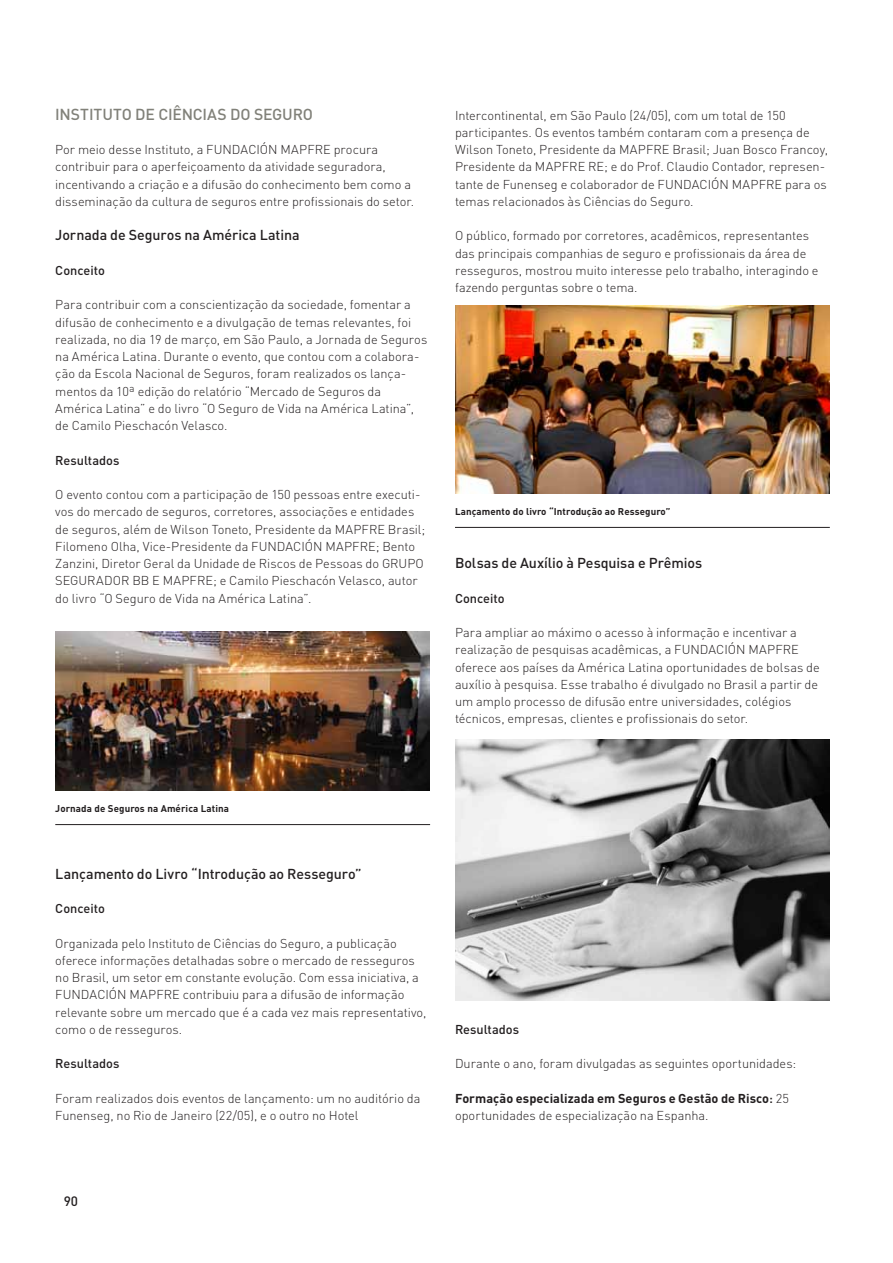
<style>
.page{position:relative;width:893px;height:1263px;background:#fff}
.page>*{position:absolute;margin:0;border:0;box-sizing:border-box;transform-origin:0 0}
.t1{font:500 15.75px "DIN";letter-spacing:-.01em;color:#818179}
.t2{font:500 14.25px "DIN";letter-spacing:-.005em;color:#231f20}
.t3{font:500 13.5px "DIN";color:#231f20}
.t4{font:300 12.75px/17.2px "DIN";color:#231f20}
.t5{font:700 12.75px/17.2px "DIN";color:#231f20}
.t6{font:500 12.75px "DIN";color:#231f20}
.t7{font:700 9.75px "DIN";letter-spacing:.01em;color:#231f20}
.s1{font-weight:500}
.s2{font-weight:300}
</style>
<div class="page">
<img style="left:455px;top:740px;width:374px;height:260px">
<img style="left:55px;top:631px;width:374px;height:160px">
<hr style="left:55px;top:824px;width:375px;height:1px;background:#231f20">
<img style="left:455px;top:306px;width:374px;height:188px">
<hr style="left:455px;top:527px;width:375px;height:1px;background:#231f20">
<p class="t1" style="left:55px;top:104px;width:259px">INSTITUTO DE CIÊNCIAS DO SEGURO</p>
<p class="t4" style="left:55px;top:141px;width:360px">Por meio desse Instituto, a FUNDACIÓN MAPFRE procura contribuir para o aperfeiçoamento da atividade seguradora, incentivando a criação e a difusão do conhecimento bem como a disseminação da cultura de seguros entre profissionais do setor.</p>
<p class="t2" style="left:55px;top:226px;width:246px">Jornada de Seguros na América Latina</p>
<p class="t6" style="left:55px;top:262px;width:51px">Conceito</p>
<p class="t4" style="left:55px;top:296px;width:374px">Para contribuir com a conscientização da sociedade, fomentar a difusão de conhecimento e a divulgação de temas relevantes, foi realizada, no dia 19 de março, em São Paulo, a Jornada de Seguros na América Latina. Durante o evento, que contou com a colabora&shy;ção da Escola Nacional de Seguros, foram realizados os lança&shy;mentos da 10ª edição do relatório “Mercado de Seguros da América Latina” e do livro “O Seguro de Vida na América Latina”, de Camilo Pieschacón Velasco.</p>
<p class="t6" style="left:55px;top:452px;width:66px">Resultados</p>
<p class="t4" style="left:55px;top:486px;width:372px">O evento contou com a participação de 150 pessoas entre executi&shy;vos do mercado de seguros, corretores, associações e entidades de seguros, além de Wilson Toneto, Presidente da MAPFRE Brasil; Filomeno Olha, Vice-Presidente da FUNDACIÓN MAPFRE; Bento Zanzini, Diretor Geral da Unidade de Riscos de Pessoas do GRUPO SEGURADOR BB E MAPFRE; e Camilo Pieschacón Velasco, autor do livro “O Seguro de Vida na América Latina”.</p>
<p class="t4" style="left:455px;top:106px;width:374px">Intercontinental, em São Paulo (24/05), com um total de 150 participantes. Os eventos também contaram com a presença de Wilson Toneto, Presidente da MAPFRE Brasil; Juan Bosco Francoy, Presidente da MAPFRE RE; e do Prof. Claudio Contador, represen&shy;tante de Funenseg e colaborador de FUNDACIÓN MAPFRE para os temas relacionados às Ciências do Seguro.</p>
<p class="t4" style="left:455px;top:227px;width:365px">O público, formado por corretores, acadêmicos, representantes das principais companhias de seguro e profissionais da área de resseguros, mostrou muito interesse pelo trabalho, interagindo e fazendo perguntas sobre o tema.</p>
<p class="t7" style="left:455px;top:505px;width:217px">Lançamento do livro “Introdução ao Resseguro”</p>
<p class="t2" style="left:455px;top:554px;width:249px">Bolsas de Auxílio à Pesquisa e Prêmios</p>
<p class="t6" style="left:455px;top:590px;width:51px">Conceito</p>
<p class="t4" style="left:455px;top:624px;width:366px">Para ampliar ao máximo o acesso à informação e incentivar a realização de pesquisas acadêmicas, a FUNDACIÓN MAPFRE oferece aos países da América Latina oportunidades de bolsas de auxílio à pesquisa. Esse trabalho é divulgado no Brasil a partir de um amplo processo de difusão entre universidades, colégios técnicos, empresas, clientes e profissionais do setor.</p>
<p class="t7" style="left:55px;top:802px;width:175px">Jornada de Seguros na América Latina</p>
<p class="t2" style="left:55px;top:864px;width:308px">Lançamento do Livro “Introdução ao Resseguro”</p>
<p class="t6" style="left:55px;top:900px;width:51px">Conceito</p>
<p class="t4" style="left:55px;top:934px;width:373px">Organizada pelo Instituto de Ciências do Seguro, a publicação oferece informações detalhadas sobre o mercado de resseguros no Brasil, um setor em constante evolução. Com essa iniciativa, a FUNDACIÓN MAPFRE contribuiu para a difusão de informação relevante sobre um mercado que é a cada vez mais representativo, como o de resseguros.</p>
<p class="t6" style="left:55px;top:1056px;width:66px">Resultados</p>
<p class="t4" style="left:55px;top:1089px;width:367px">Foram realizados dois eventos de lançamento: um no auditório da<br>Funenseg, no Rio de Janeiro (22/05), e o outro no Hotel</p>
<p class="t3" style="left:64px;top:1192px;width:16px">90</p>
<p class="t6" style="left:455px;top:1021px;width:66px">Resultados</p>
<p class="t4" style="left:455px;top:1055px;width:343px">Durante o ano, foram divulgadas as seguintes oportunidades:</p>
<p class="t5" style="left:455px;top:1089px;width:335px">Formação especializada em Seguros e Gestão de Risco<span class="s1">:</span> <span class="s2">25 oportunidades de especialização na Espanha.</span></p>
</div>
